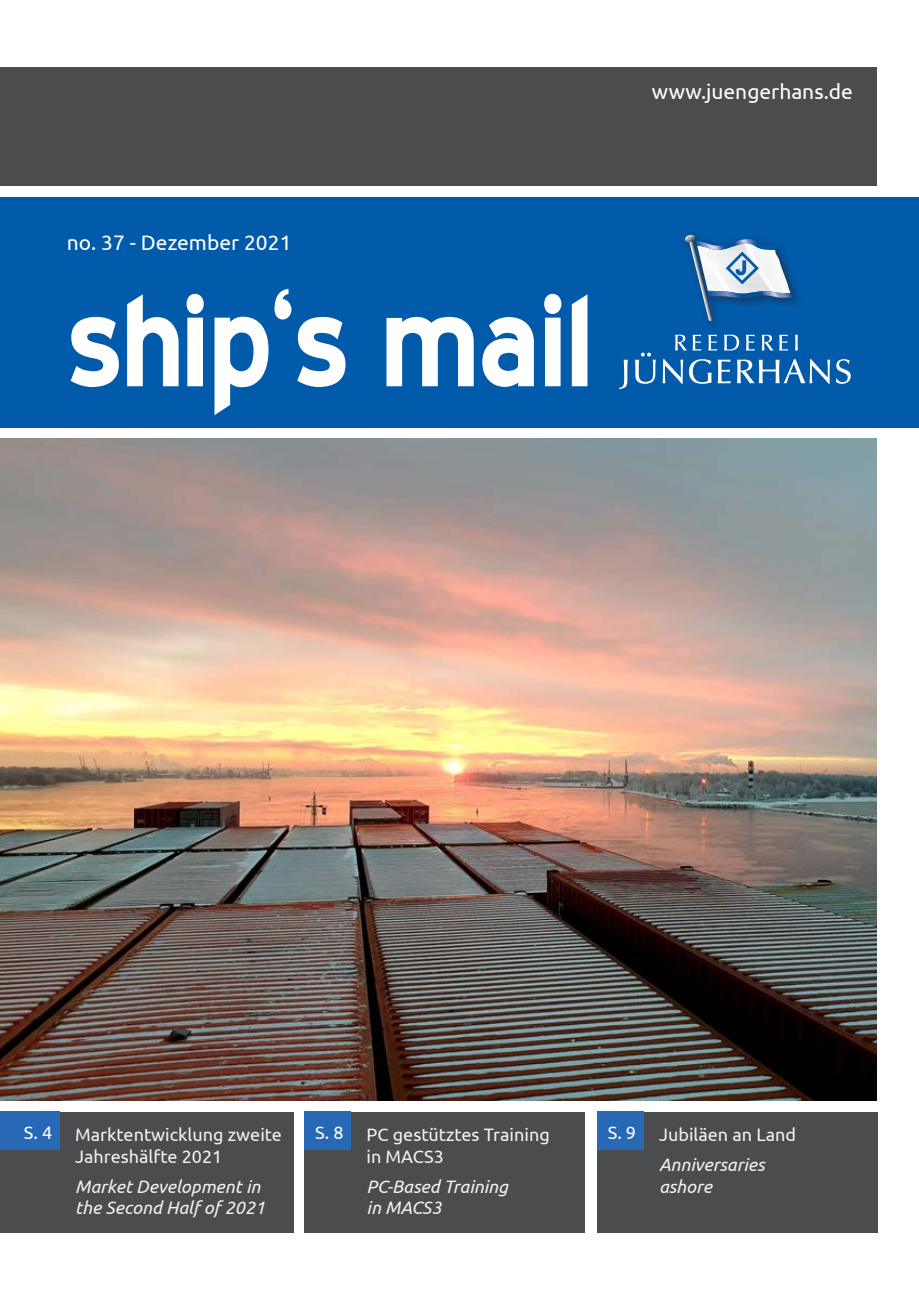
<style>
.page{position:relative;width:919px;height:1289px;background:#fff}
.page>*{position:absolute;margin:0;border:0;box-sizing:border-box;transform-origin:0 0}
.t1{font:700 153.45px "Blue Highway";letter-spacing:-.02em;color:#fff}
.t2{font:21px "Ubuntu";color:#fff}
.t3{font:italic 18px/21.6px "Ubuntu";color:#f0f1f2}
.t4{font:18px/21.6px "Ubuntu";color:#f0f1f2}
.t5{font:18px "Ubuntu";color:#fff}
</style>
<div class="page">
<div style="left:0;top:197px;width:918px;height:230px;background:#015aaa"></div>
<div style="left:0;top:67px;width:876px;height:119px;background:#4b4c4d"></div>
<div style="left:0;top:1111px;width:293px;height:121px;background:#4b4c4d"></div>
<div style="left:304px;top:1111px;width:281px;height:121px;background:#4b4c4d"></div>
<div style="left:596px;top:1111px;width:281px;height:121px;background:#4b4c4d"></div>
<svg style="left:675px;top:335px;width:26px;height:15px"></svg>
<svg style="left:708px;top:335px;width:9px;height:15px"></svg>
<svg style="left:724px;top:334px;width:15px;height:16px"></svg>
<svg style="left:746px;top:335px;width:8px;height:15px"></svg>
<svg style="left:761px;top:335px;width:12px;height:15px"></svg>
<svg style="left:779px;top:335px;width:8px;height:15px"></svg>
<svg style="left:795px;top:335px;width:2px;height:15px"></svg>
<svg style="left:619px;top:359px;width:8px;height:30px"></svg>
<svg style="left:635px;top:352px;width:20px;height:32px"></svg>
<svg style="left:662px;top:359px;width:21px;height:25px"></svg>
<svg style="left:689px;top:359px;width:22px;height:25px"></svg>
<svg style="left:717px;top:359px;width:13px;height:24px"></svg>
<svg style="left:737px;top:359px;width:113px;height:25px"></svg>
<svg style="left:684px;top:235px;width:108px;height:86px"></svg>
<img style="left:707px;top:291px;width:85px;height:7px">
<div style="left:596px;top:1111px;width:47px;height:39px;background:#2769b4"></div>
<div style="left:304px;top:1111px;width:47px;height:39px;background:#2769b4"></div>
<div style="left:0;top:1111px;width:60px;height:39px;background:#2769b4"></div>
<img style="left:0;top:438px;width:876px;height:662px">
<p class="t2" style="left:67px;top:230px;width:226px">no. 37 - Dezember 2021</p>
<h1 class="t1" style="left:67px;top:272px;width:530px">ship‘s mail</h1>
<p class="t2" style="left:652px;top:78px;width:202px">www.juengerhans.de</p>
<p class="t5" style="left:24px;top:1121px;width:30px">S. 4</p>
<p class="t5" style="left:315px;top:1121px;width:30px">S. 8</p>
<p class="t5" style="left:607px;top:1121px;width:30px">S. 9</p>
<p class="t4" style="left:659px;top:1123px;width:138px">Jubiläen an Land</p>
<p class="t3" style="left:659px;top:1153px;width:107px">Anniversaries ashore</p>
<p class="t4" style="left:75px;top:1123px;width:208px">Marktentwicklung zweite<br>Jahreshälfte 2021</p>
<p class="t3" style="left:75px;top:1174px;width:192px">Market Development in the Second Half of 2021</p>
<p class="t4" style="left:366px;top:1123px;width:185px">PC gestütztes Training in MACS3</p>
<p class="t3" style="left:366px;top:1174px;width:143px">PC-Based Training in MACS3</p>
</div>
